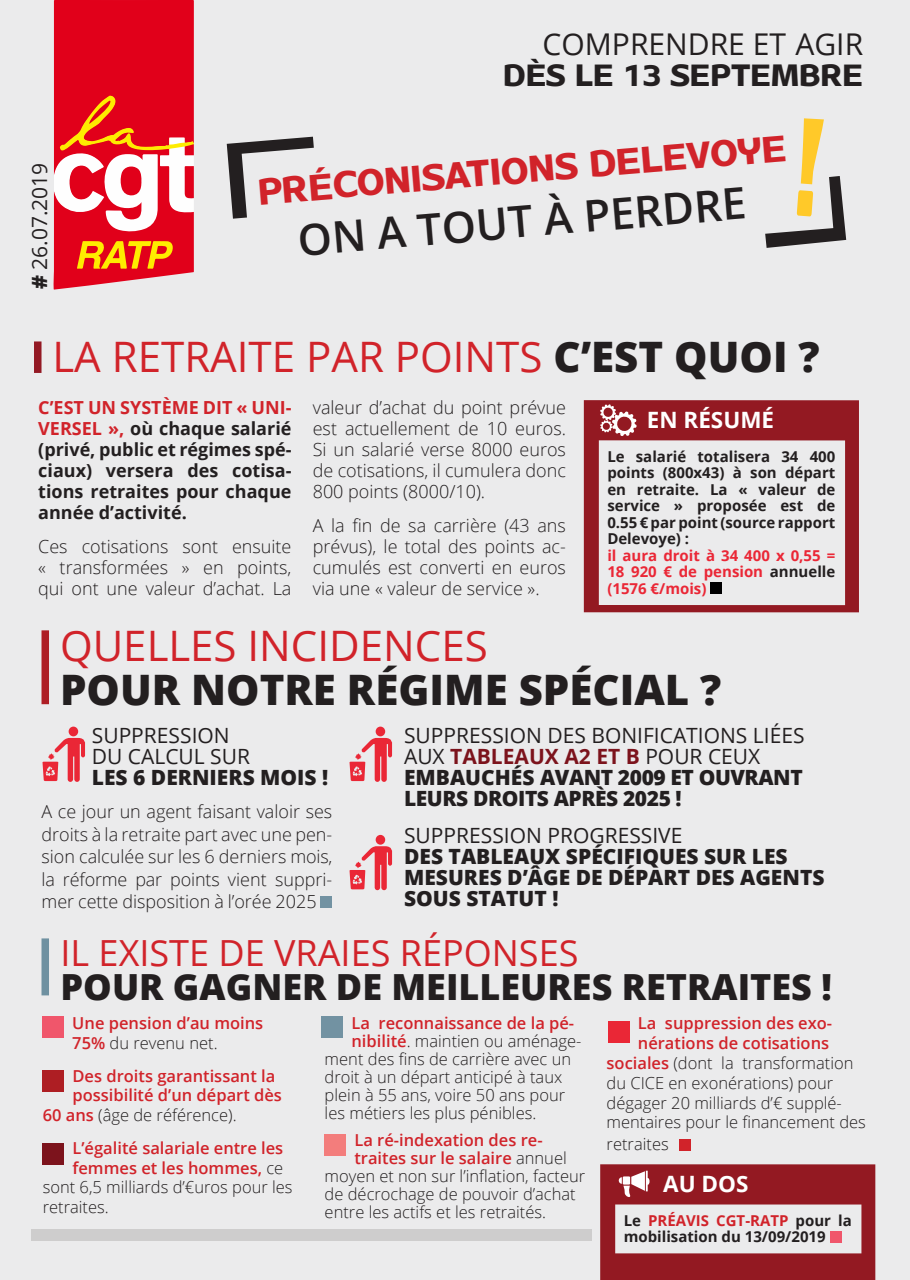
<style>
.page{position:relative;width:910px;height:1280px;background:#ebebec}
.page>*{position:absolute;margin:0;border:0;box-sizing:border-box;transform-origin:0 0}
.Paragraphe_1{font:600 43.5px "Open Sans";color:#231f20}
.Titre_1{font:800 42px/43.5px "Open Sans";color:#231f20}
.Titre_1-2{font:42px "Open Sans";color:#d1232a}
.Titre_1-3{font:800 36px/34.5px "Open Sans";color:#231f20}
.Paragraphe_1-2{font:36px "Palo Alto";color:#d1232a}
.Titre_1-4{font:30px/31.5px "Open Sans";color:#231f20;text-align:right}
.Paragraphe_1-3{font:700 22.5px "Open Sans";color:#fff}
.Sous_titre_2{font:21px/21px "Open Sans";color:#231f20}
.Sous_titre_2-2{font:800 21px/21px "Open Sans";color:#231f20}
.Paragraphe_1-4{font:300 18px/21px "Open Sans";color:#231f20;text-align:justify}
.Paragraphe_1-5{font:700 18px/21px "Open Sans";color:#231f20;text-align:justify}
.Titre_1-5{font:300 16.5px "Open Sans";color:#231f20}
.Titre_1-6{font:600 16.5px/19.8px "Open Sans";color:#d1232a}
.Titre_1-7{font:600 16.5px "Open Sans";color:#d1232a}
.Paragraphe_1-6{font:700 15px/16.5px "Open Sans";color:#231f20;text-align:justify}
.Paragraphe_1-7{font:700 15px/16.5px "Open Sans";color:#ea2736;text-align:justify}
.s1{font-weight:800}
.s2{font-family:"Palo Alto"}
.s3{font-weight:800;color:#231f20}
.s4{color:#d1232a}
.s5{color:#231f20}
.s6{font-weight:400;color:#d1232a}
.s7{font-weight:700;color:#7c131c}
.s8{font-weight:400}
.s9{font-weight:300;color:#231f20}
.s10{font-weight:600;color:#d1232a}
</style>
<div class="page">
<svg style="left:53px;top:0;width:141px;height:290px;background:#e73b40"></svg>
<svg style="left:227px;top:142px;width:15px;height:77px"></svg>
<svg style="left:242px;top:136px;width:72px;height:82px"></svg>
<svg style="left:765px;top:118px;width:81px;height:130px"></svg>
<div style="left:34px;top:341px;width:8px;height:32px;background:#931924"></div>
<div style="left:584px;top:400px;width:275px;height:212px;background:#931922"></div>
<div style="left:599px;top:440px;width:246px;height:165px;background:#ebebec"></div>
<div style="left:710px;top:582px;width:12px;height:12px;background:#000001"></div>
<svg style="left:600px;top:404px;width:37px;height:32px"></svg>
<div style="left:42px;top:630px;width:7px;height:74px;background:#ae1e25"></div>
<div style="left:320px;top:896px;width:12px;height:12px;background:#7292a2"></div>
<div style="left:69px;top:727px;width:9px;height:9px;background:#ea2736;border-radius:50%"></div>
<svg style="left:43px;top:738px;width:42px;height:44px"></svg>
<div style="left:376px;top:727px;width:9px;height:9px;background:#ea2736;border-radius:50%"></div>
<svg style="left:350px;top:738px;width:42px;height:44px"></svg>
<div style="left:376px;top:835px;width:9px;height:10px;background:#ea2736;border-radius:50%"></div>
<svg style="left:350px;top:846px;width:42px;height:44px"></svg>
<div style="left:42px;top:938px;width:7px;height:57px;background:#6f91a1"></div>
<div style="left:322px;top:1017px;width:21px;height:21px;background:#7292a2"></div>
<div style="left:43px;top:1143px;width:21px;height:21px;background:#7c131c"></div>
<div style="left:43px;top:1017px;width:21px;height:21px;background:#f0566b"></div>
<div style="left:325px;top:1134px;width:21px;height:22px;background:#f37d7c"></div>
<div style="left:608px;top:1021px;width:21px;height:21px;background:#ea2736"></div>
<div style="left:43px;top:1070px;width:21px;height:21px;background:#ae1e23"></div>
<div style="left:679px;top:1139px;width:12px;height:12px;background:#d1232a"></div>
<div style="left:31px;top:1229px;width:561px;height:12px;background:#cecdcd"></div>
<div style="left:600px;top:1164px;width:275px;height:116px;background:#931922"></div>
<div style="left:615px;top:1204px;width:246px;height:49px;background:#ebebec"></div>
<div style="left:830px;top:1230px;width:12px;height:12px;background:#f0566b"></div>
<svg style="left:619px;top:1171px;width:30px;height:26px"></svg>
<p class="Sous_titre_2" style="left:29px;top:289px;width:128px;rotate:-90deg"><span class="s1">#</span> 26.07.2019</p>
<p class="Titre_1-4" style="left:503px;top:27px;width:361px">COMPRENDRE ET AGIR<br><span class="s2">DÈS LE 13 SEPTEMBRE</span></p>
<p class="Paragraphe_1-2" style="left:256px;top:172px;width:531px;rotate:-5deg">PRÉCONISATIONS DELEVOYE</p>
<p class="Paragraphe_1" style="left:295px;top:211px;width:451px;rotate:-5deg">ON A TOUT À PERDRE</p>
<p class="Titre_1-2" style="left:53px;top:328px;width:769px">LA RETRAITE PAR POINTS <span class="s3">C’EST QUOI ?</span></p>
<p class="Paragraphe_1-5" style="left:38px;top:397px;width:255px"><span class="s4">C’EST UN SYSTÈME DIT « UNI-VERSEL »,</span> où chaque salarié (privé, public et régimes spé&shy;ciaux) versera des cotisa&shy;tions retraites pour chaque année d’activité.</p>
<p class="Paragraphe_1-4" style="left:38px;top:535px;width:255px">Ces cotisations sont ensuite « transformées » en points, qui ont une valeur d’achat. La</p>
<p class="Paragraphe_1-4" style="left:313px;top:397px;width:255px">valeur d’achat du point prévue est actuellement de 10 euros.<br>Si un salarié verse 8000 euros de cotisations, il cumulera donc 800 points (8000/10).</p>
<p class="Paragraphe_1-4" style="left:313px;top:514px;width:255px">A la fin de sa carrière (43 ans prévus), le total des points ac&shy;cumulés est converti en euros via une « valeur de service ».</p>
<p class="Paragraphe_1-3" style="left:647px;top:404px;width:129px">EN RÉSUMÉ</p>
<p class="Paragraphe_1-6" style="left:607px;top:448px;width:230px">Le salarié totalisera 34 400 points (800x43) à son départ en retraite. La « valeur de service » proposée est de 0.55 € par point (source rapport Delevoye) :</p>
<p class="Paragraphe_1-7" style="left:607px;top:547px;width:229px">il aura droit à 34 400 x 0,55 = 18 920 € de pension <span class="s5">annuelle </span>(1576 €/mois)</p>
<p class="Titre_1" style="left:60px;top:622px;width:663px"><span class="s6">QUELLES INCIDENCES<br></span>POUR NOTRE RÉGIME SPÉCIAL ?</p>
<p class="Sous_titre_2" style="left:92px;top:724px;width:238px">SUPPRESSION<br>DU CALCUL SUR<br><span class="s1">LES 6 DERNIERS MOIS !</span></p>
<p class="Sous_titre_2" style="left:404px;top:724px;width:402px">SUPPRESSION DES BONIFICATIONS LIÉES<br>AUX <span class="s7">TABLEAUX A2 ET B</span> POUR CEUX<br><span class="s1">EMBAUCHÉS</span> <span class="s1">AVANT 2009 ET OUVRANT<br>LEURS DROITS APRÈS 2025 !</span></p>
<p class="Sous_titre_2-2" style="left:404px;top:824px;width:422px"><span class="s8">SUPPRESSION PROGRESSIVE<br></span>DES TABLEAUX SPÉCIFIQUES SUR LES<br>MESURES D’ÂGE DE DÉPART DES AGENTS<br>SOUS STATUT !</p>
<p class="Paragraphe_1-4" style="left:42px;top:800px;width:292px;line-height:22.5px">A ce jour un agent faisant valoir ses droits à la retraite part avec une pen&shy;sion calculée sur les 6 derniers mois, la réforme par points vient suppri&shy;mer cette disposition à l’orée 2025</p>
<p class="Titre_1-3" style="left:61px;top:934px;width:773px"><span class="s6">IL EXISTE DE VRAIES RÉPONSES<br></span>POUR GAGNER DE MEILLEURES RETRAITES !</p>
<p class="Titre_1-6" style="left:72px;top:1013px;width:193px">Une pension d’au moins<br>75% <span class="s9">du revenu net.</span></p>
<p class="Titre_1-6" style="left:72px;top:1065px;width:204px">Des droits garantissant la</p>
<p class="Titre_1-6" style="left:72px;top:1085px;width:211px">possibilité d’un départ dès</p>
<p class="Titre_1-5" style="left:43px;top:1104px;width:195px"><span class="s10">60 ans</span> (âge de référence).</p>
<p class="Titre_1-6" style="left:72px;top:1137px;width:212px">L’égalité salariale entre les</p>
<p class="Titre_1-6" style="left:72px;top:1157px;width:212px">femmes et les hommes, <span class="s9">ce</span></p>
<p class="Titre_1-5" style="left:43px;top:1176px;width:251px">sont 6,5 milliards d’€uros pour les</p>
<p class="Titre_1-5" style="left:43px;top:1196px;width:68px">retraites.</p>
<p class="Titre_1-6" style="left:351px;top:1013px;width:224px">La reconnaissance de la pé-</p>
<p class="Titre_1-5" style="left:351px;top:1030px;width:231px"><span class="s10">nibilité</span>. maintien ou aménage-</p>
<p class="Titre_1-5" style="left:325px;top:1048px;width:248px">ment des fins de carrière avec un</p>
<p class="Titre_1-5" style="left:325px;top:1066px;width:239px">droit à un départ anticipé à taux</p>
<p class="Titre_1-5" style="left:325px;top:1084px;width:242px">plein à 55 ans, voire 50 ans pour</p>
<p class="Titre_1-5" style="left:325px;top:1102px;width:213px">les métiers les plus pénibles.</p>
<p class="Titre_1-7" style="left:354px;top:1128px;width:190px">La ré-indexation des re-</p>
<p class="Titre_1-7" style="left:354px;top:1146px;width:214px">traites sur le salaire <span class="s9">annuel</span></p>
<p class="Titre_1-5" style="left:325px;top:1164px;width:262px">moyen et non sur l’inflation, facteur</p>
<p class="Titre_1-5" style="left:325px;top:1182px;width:253px">de décrochage de pouvoir d’achat</p>
<p class="Titre_1-5" style="left:325px;top:1200px;width:223px">entre les actifs et les retraités.</p>
<p class="Titre_1-6" style="left:638px;top:1013px;width:196px">La suppression des exo-</p>
<p class="Titre_1-6" style="left:638px;top:1033px;width:193px">nérations de cotisations</p>
<p class="Titre_1-5" style="left:607px;top:1051px;width:248px"><span class="s10">sociales</span> (dont la transformation</p>
<p class="Titre_1-5" style="left:607px;top:1071px;width:228px">du CICE en exonérations) pour</p>
<p class="Titre_1-5" style="left:607px;top:1091px;width:237px">dégager 20 milliards d’€ supplé-</p>
<p class="Titre_1-5" style="left:607px;top:1111px;width:261px">mentaires pour le financement des</p>
<p class="Titre_1-5" style="left:607px;top:1132px;width:64px">retraites</p>
<p class="Paragraphe_1-3" style="left:663px;top:1168px;width:87px">AU DOS</p>
<p class="Paragraphe_1-6" style="left:624px;top:1212px;width:230px">Le <span class="s4">PRÉAVIS CGT-RATP</span> pour la mobilisation du 13/09/2019</p>
</div>
